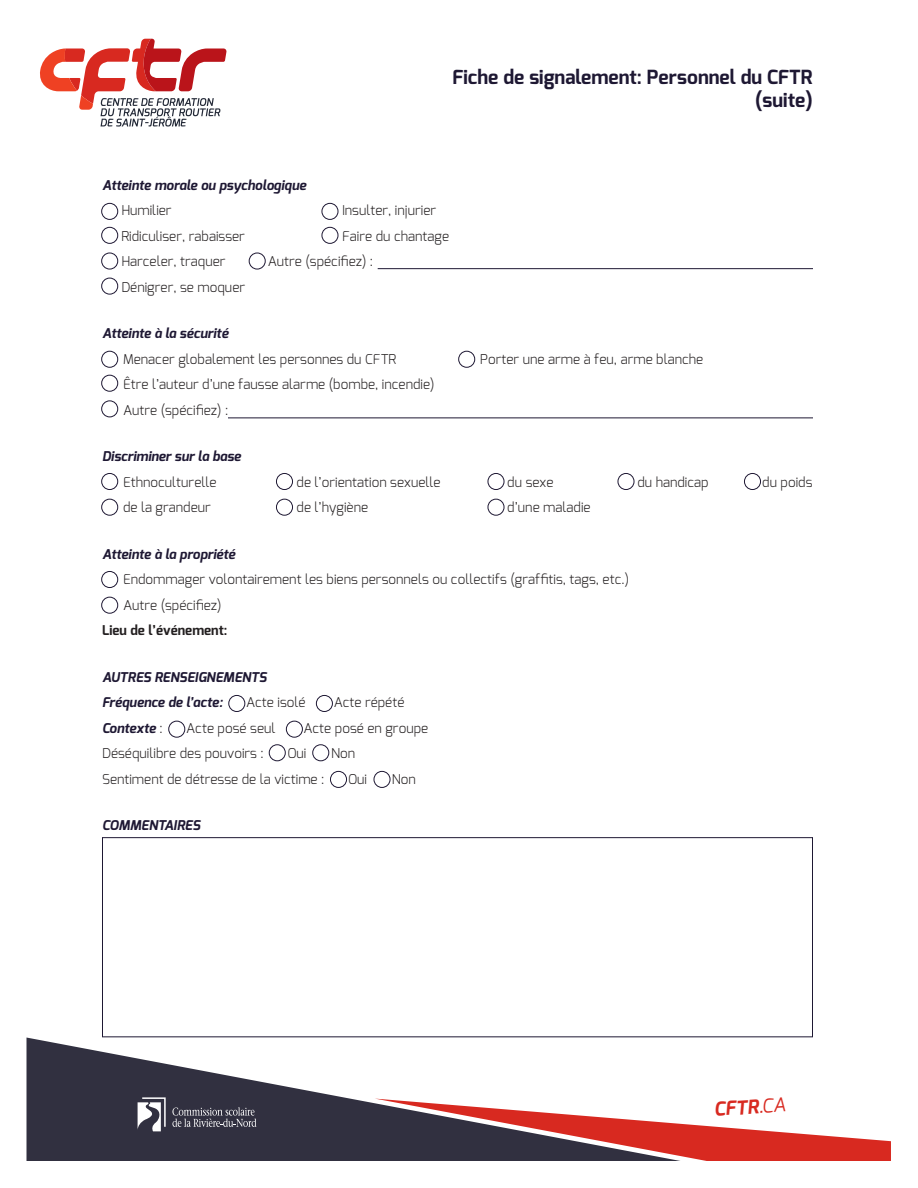
<style>
.page{position:relative;width:918px;height:1188px;background:#fff}
.page>*{position:absolute;margin:0;border:0;box-sizing:border-box;transform-origin:0 0}
.t1{font:700 19.5px/23.4px "Exo";color:#1e1833;text-align:right}
.t2{font:italic 700 19.2px "Exo";color:#d82920}
.t3{font:300 13.5px/25.5px "Exo";color:#231f20}
.t4{font:italic 700 13.5px/25.5px "Exo";color:#1e1833}
.t5{font:700 13.5px "Exo";color:#231f20}
.s1{font-weight:300;font-style:normal;color:#231f20}
.s2{font-weight:400}
</style>
<div class="page">
<div style="left:101px;top:203px;width:17px;height:17px;border:1px solid #1e1833;border-radius:50%"></div>
<div style="left:101px;top:227px;width:17px;height:17px;border:1px solid #1e1833;border-radius:50%"></div>
<div style="left:322px;top:203px;width:16px;height:17px;border:1px solid #1e1833;border-radius:50%"></div>
<div style="left:322px;top:227px;width:16px;height:17px;border:1px solid #1e1833;border-radius:50%"></div>
<div style="left:101px;top:253px;width:17px;height:16px;border:1px solid #1e1833;border-radius:50%"></div>
<div style="left:101px;top:351px;width:17px;height:17px;border:1px solid #1e1833;border-radius:50%"></div>
<div style="left:458px;top:351px;width:17px;height:17px;border:1px solid #1e1833;border-radius:50%"></div>
<div style="left:101px;top:375px;width:17px;height:17px;border:1px solid #1e1833;border-radius:50%"></div>
<div style="left:101px;top:401px;width:17px;height:16px;border:1px solid #1e1833;border-radius:50%"></div>
<div style="left:101px;top:473px;width:17px;height:17px;border:1px solid #1e1833;border-radius:50%"></div>
<div style="left:101px;top:499px;width:17px;height:16px;border:1px solid #1e1833;border-radius:50%"></div>
<div style="left:101px;top:571px;width:17px;height:17px;border:1px solid #1e1833;border-radius:50%"></div>
<div style="left:101px;top:597px;width:17px;height:16px;border:1px solid #1e1833;border-radius:50%"></div>
<div style="left:229px;top:695px;width:16px;height:17px;border:1px solid #1e1833;border-radius:50%"></div>
<div style="left:168px;top:721px;width:17px;height:16px;border:1px solid #1e1833;border-radius:50%"></div>
<div style="left:269px;top:744px;width:17px;height:17px;border:1px solid #1e1833;border-radius:50%"></div>
<div style="left:312px;top:744px;width:17px;height:17px;border:1px solid #1e1833;border-radius:50%"></div>
<div style="left:330px;top:771px;width:17px;height:17px;border:1px solid #1e1833;border-radius:50%"></div>
<div style="left:374px;top:771px;width:16px;height:17px;border:1px solid #1e1833;border-radius:50%"></div>
<div style="left:316px;top:695px;width:17px;height:17px;border:1px solid #1e1833;border-radius:50%"></div>
<div style="left:286px;top:721px;width:17px;height:16px;border:1px solid #1e1833;border-radius:50%"></div>
<div style="left:276px;top:473px;width:17px;height:17px;border:1px solid #1e1833;border-radius:50%"></div>
<div style="left:276px;top:499px;width:17px;height:16px;border:1px solid #1e1833;border-radius:50%"></div>
<div style="left:488px;top:473px;width:16px;height:17px;border:1px solid #1e1833;border-radius:50%"></div>
<div style="left:618px;top:473px;width:16px;height:17px;border:1px solid #1e1833;border-radius:50%"></div>
<div style="left:744px;top:473px;width:17px;height:17px;border:1px solid #1e1833;border-radius:50%"></div>
<div style="left:488px;top:499px;width:16px;height:16px;border:1px solid #1e1833;border-radius:50%"></div>
<div style="left:249px;top:253px;width:17px;height:16px;border:1px solid #1e1833;border-radius:50%"></div>
<div style="left:101px;top:278px;width:17px;height:16px;border:1px solid #1e1833;border-radius:50%"></div>
<hr style="left:378px;top:268px;width:435px;height:1px;background:#1e1833">
<hr style="left:228px;top:418px;width:585px;height:1px;background:#1e1833">
<div style="left:102px;top:837px;width:711px;height:200px;border:1px solid #1e1833"></div>
<svg style="left:40px;top:39px;width:187px;height:88px"></svg>
<svg style="left:27px;top:1038px;width:352px;height:123px;fill:#313040"></svg>
<svg style="left:375px;top:1099px;width:516px;height:62px"></svg>
<svg style="left:138px;top:1097px;width:28px;height:34px"></svg>
<svg style="left:172px;top:1107px;width:84px;height:20px;background:#5b5a67"></svg>
<h1 class="t1" style="left:452px;top:65px;width:362px">Fiche de signalement: Personnel du CFTR (suite)</h1>
<p class="t4" style="left:102px;top:172px;width:206px">Atteinte morale ou psychologique</p>
<p class="t3" style="left:121px;top:198px;width:52px">Humilier</p>
<p class="t3" style="left:342px;top:198px;width:96px">Insulter, injurier</p>
<p class="t3" style="left:121px;top:223px;width:125px">Ridiculiser, rabaisser</p>
<p class="t3" style="left:342px;top:223px;width:109px">Faire du chantage</p>
<p class="t3" style="left:121px;top:249px;width:106px">Harceler, traquer</p>
<p class="t3" style="left:268px;top:249px;width:107px">Autre (spécifiez) :</p>
<p class="t3" style="left:121px;top:274px;width:125px">Dénigrer, se moquer</p>
<p class="t4" style="left:102px;top:321px;width:128px">Atteinte à la sécurité</p>
<p class="t3" style="left:123px;top:346px;width:275px">Menacer globalement les personnes du CFTR</p>
<p class="t3" style="left:480px;top:346px;width:225px">Porter une arme à feu, arme blanche</p>
<p class="t3" style="left:123px;top:372px;width:313px">Être l’auteur d’une fausse alarme (bombe, incendie)<br>Autre (spécifiez) :</p>
<p class="t4" style="left:102px;top:444px;width:140px">Discriminer sur la base</p>
<p class="t3" style="left:123px;top:469px;width:95px">Ethnoculturelle</p>
<p class="t3" style="left:297px;top:469px;width:146px">de l’orientation sexuelle</p>
<p class="t3" style="left:507px;top:469px;width:48px">du sexe</p>
<p class="t3" style="left:637px;top:469px;width:73px">du handicap</p>
<p class="t3" style="left:762px;top:469px;width:52px">du poids</p>
<p class="t3" style="left:123px;top:495px;width:89px">de la grandeur</p>
<p class="t3" style="left:297px;top:495px;width:73px">de l’hygiène</p>
<p class="t3" style="left:507px;top:495px;width:85px">d’une maladie</p>
<p class="t4" style="left:102px;top:541px;width:135px">Atteinte à la propriété</p>
<p class="t3" style="left:123px;top:567px;width:508px">Endommager volontairement les biens personnels ou collectifs (graffitis, tags, etc.)<br>Autre (spécifiez)</p>
<p class="t5" style="left:102px;top:622px;width:127px">Lieu de l’événement:</p>
<p class="t4" style="left:102px;top:664px;width:166px">AUTRES RENSEIGNEMENTS<br>Fréquence de l’acte:</p>
<p class="t3" style="left:246px;top:690px;width:61px">Acte isolé</p>
<p class="t3" style="left:334px;top:690px;width:72px">Acte répété</p>
<p class="t4" style="left:102px;top:715px;width:62px">Contexte <span class="s1">:</span></p>
<p class="t3" style="left:186px;top:715px;width:91px">Acte posé seul</p>
<p class="t3" style="left:304px;top:715px;width:126px">Acte posé en groupe</p>
<p class="t3" style="left:102px;top:741px;width:163px">Déséquilibre des pouvoirs :</p>
<p class="t3" style="left:288px;top:741px;width:21px">Oui</p>
<p class="t3" style="left:331px;top:741px;width:26px">Non</p>
<p class="t3" style="left:102px;top:766px;width:224px">Sentiment de détresse de la victime :</p>
<p class="t3" style="left:348px;top:766px;width:21px">Oui</p>
<p class="t3" style="left:392px;top:766px;width:26px">Non</p>
<p class="t4" style="left:102px;top:813px;width:100px">COMMENTAIRES</p>
<h2 class="t2" style="left:713px;top:1097px;width:73px;rotate:-4deg">CFTR<span class="s2">.CA</span></h2>
</div>
